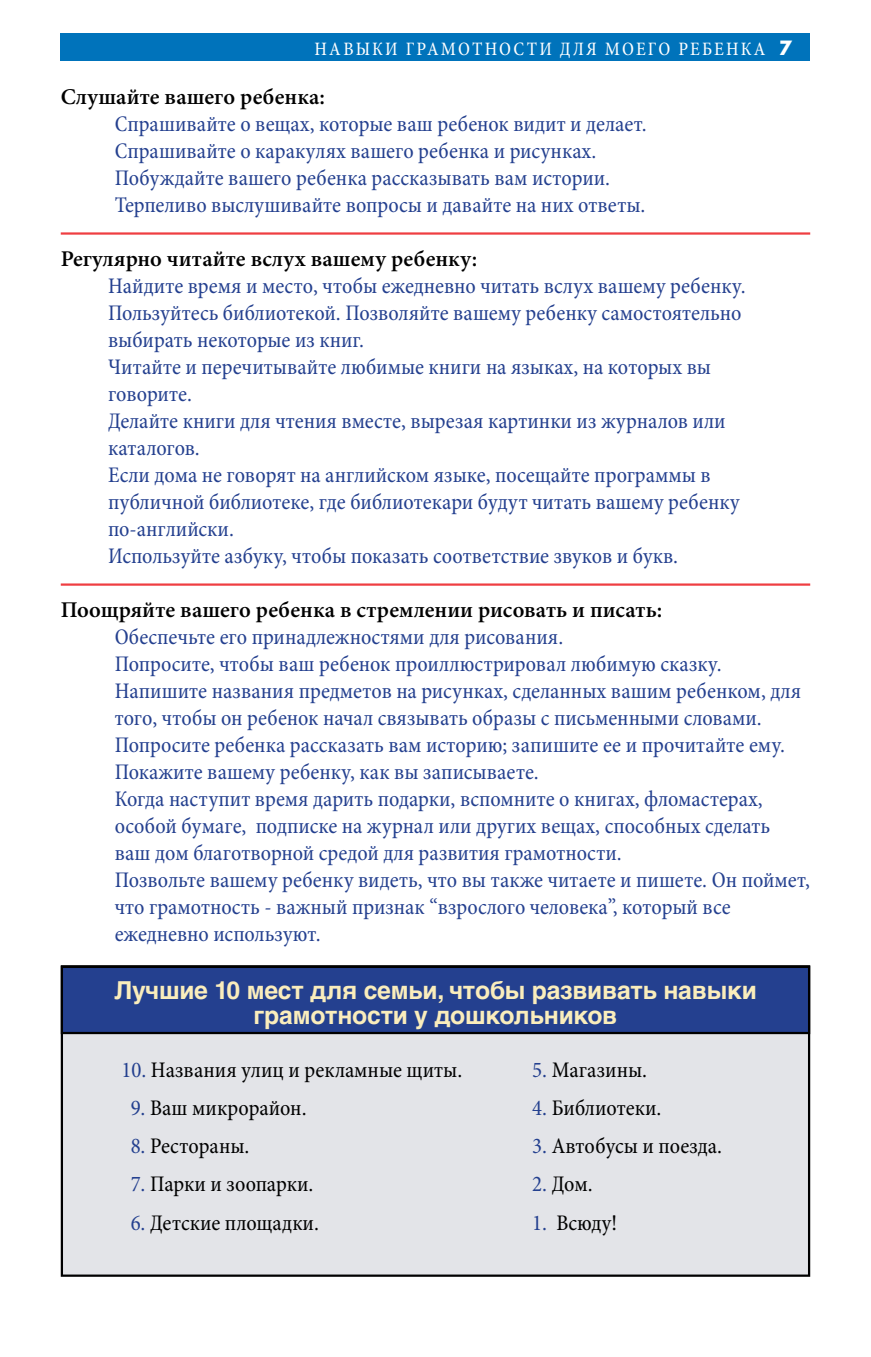
<style>
.page{position:relative;width:871px;height:1357px;background:#fff}
.page>*{position:absolute;margin:0;border:0;box-sizing:border-box;transform-origin:0 0}
.t1{font:700 24.75px/24.8px "Helvetica Cyr";letter-spacing:-.01em;color:#faedbc;text-align:center}
.t2{font:condensed 22.5px/27px "Minion Pro";color:#24408f}
.t3{font:condensed 22.5px "Minion Pro";color:#000}
.t4{font:600 22.5px "Minion Pro";color:#000}
.t5{font:condensed 19.12px "Minion Pro";letter-spacing:.11em;color:#fff}
.s1{font-family:"Futura";font-weight:700;font-stretch:normal}
.s2{color:#24408f}
</style>
<div class="page">
<hr style="left:61px;top:232px;width:749px;height:3px;background:#ef3e42">
<hr style="left:61px;top:583px;width:749px;height:3px;background:#ef3e42">
<div style="left:62px;top:966px;width:747px;height:309px;background:#e3e4e8"></div>
<div style="left:62px;top:967px;width:747px;height:66px;background:#24408f"></div>
<div style="left:61px;top:966px;width:749px;height:68px;border:2px solid #000"></div>
<div style="left:61px;top:34px;width:749px;height:27px;background:#0073bb"></div>
<p class="t5" style="left:314px;top:37px;width:479px">НАВЫКИ ГРАМОТНОСТИ ДЛЯ МОЕГО РЕБЕНКА <span class="s1">7</span></p>
<p class="t4" style="left:61px;top:83px;width:266px">Слушайте вашего ребенка:</p>
<p class="t2" style="left:115px;top:111px;width:533px">Спрашивайте о вещах, которые ваш ребенок видит и делает.<br>Спрашивайте о каракулях вашего ребенка и рисунках.<br>Побуждайте вашего ребенка рассказывать вам истории.<br>Терпеливо выслушивайте вопросы и давайте на них ответы.</p>
<p class="t4" style="left:61px;top:245px;width:418px">Регулярно читайте вслух вашему ребенку:</p>
<p class="t2" style="left:108px;top:273px;width:639px">Найдите время и место, чтобы ежедневно читать вслух вашему ребенку.<br>Пользуйтесь библиотекой. Позволяйте вашему ребенку самостоятельно выбирать некоторые из книг.<br>Читайте и перечитывайте любимые книги на языках, на которых вы говорите.<br>Делайте книги для чтения вместе, вырезая картинки из журналов или каталогов.<br>Если дома не говорят на английском языке, посещайте программы в публичной библиотеке, где библиотекари будут читать вашему ребенку по-английски.<br>Используйте азбуку, чтобы показать соответствие звуков и букв.</p>
<p class="t4" style="left:61px;top:596px;width:603px">Поощряйте вашего ребенка в стремлении рисовать и писать:</p>
<p class="t2" style="left:115px;top:624px;width:697px">Обеспечьте его принадлежностями для рисования.<br>Попросите, чтобы ваш ребенок проиллюстрировал любимую сказку.<br>Напишите названия предметов на рисунках, сделанных вашим ребенком, для того, чтобы он ребенок начал связывать образы с письменными словами.<br>Попросите ребенка рассказать вам историю; запишите ее и прочитайте ему.<br>Покажите вашему ребенку, как вы записываете.<br>Когда наступит время дарить подарки, вспомните о книгах, фломастерах, особой бумаге, подписке на журнал или других вещах, способных сделать ваш дом благотворной средой для развития грамотности.<br>Позвольте вашему ребенку видеть, что вы также читаете и пишете. Он поймет, что грамотность - важный признак “взрослого человека”, который все ежедневно используют.</p>
<p class="t1" style="left:114px;top:978px;width:644px">Лучшие 10 мест для семьи, чтобы развивать навыки грамотности у дошкольников</p>
<p class="t3" style="left:122px;top:1056px;width:342px"><span class="s2">10.</span> Названия улиц и рекламные щиты.</p>
<p class="t3" style="left:131px;top:1094px;width:177px"><span class="s2">9.</span> Ваш микрорайон.</p>
<p class="t3" style="left:131px;top:1132px;width:120px"><span class="s2">8.</span> Рестораны.</p>
<p class="t3" style="left:131px;top:1171px;width:184px"><span class="s2">7.</span> Парки и зоопарки.</p>
<p class="t3" style="left:131px;top:1209px;width:190px"><span class="s2">6.</span> Детские площадки.</p>
<p class="t3" style="left:532px;top:1056px;width:116px"><span class="s2">5.</span> Магазины.</p>
<p class="t3" style="left:532px;top:1094px;width:131px"><span class="s2">4.</span> Библиотеки.</p>
<p class="t3" style="left:532px;top:1132px;width:191px"><span class="s2">3.</span> Автобусы и поезда.</p>
<p class="t3" style="left:532px;top:1171px;width:62px"><span class="s2">2.</span> Дом.</p>
<p class="t3" style="left:532px;top:1209px;width:86px"><span class="s2">1.</span> Всюду!</p>
</div>
